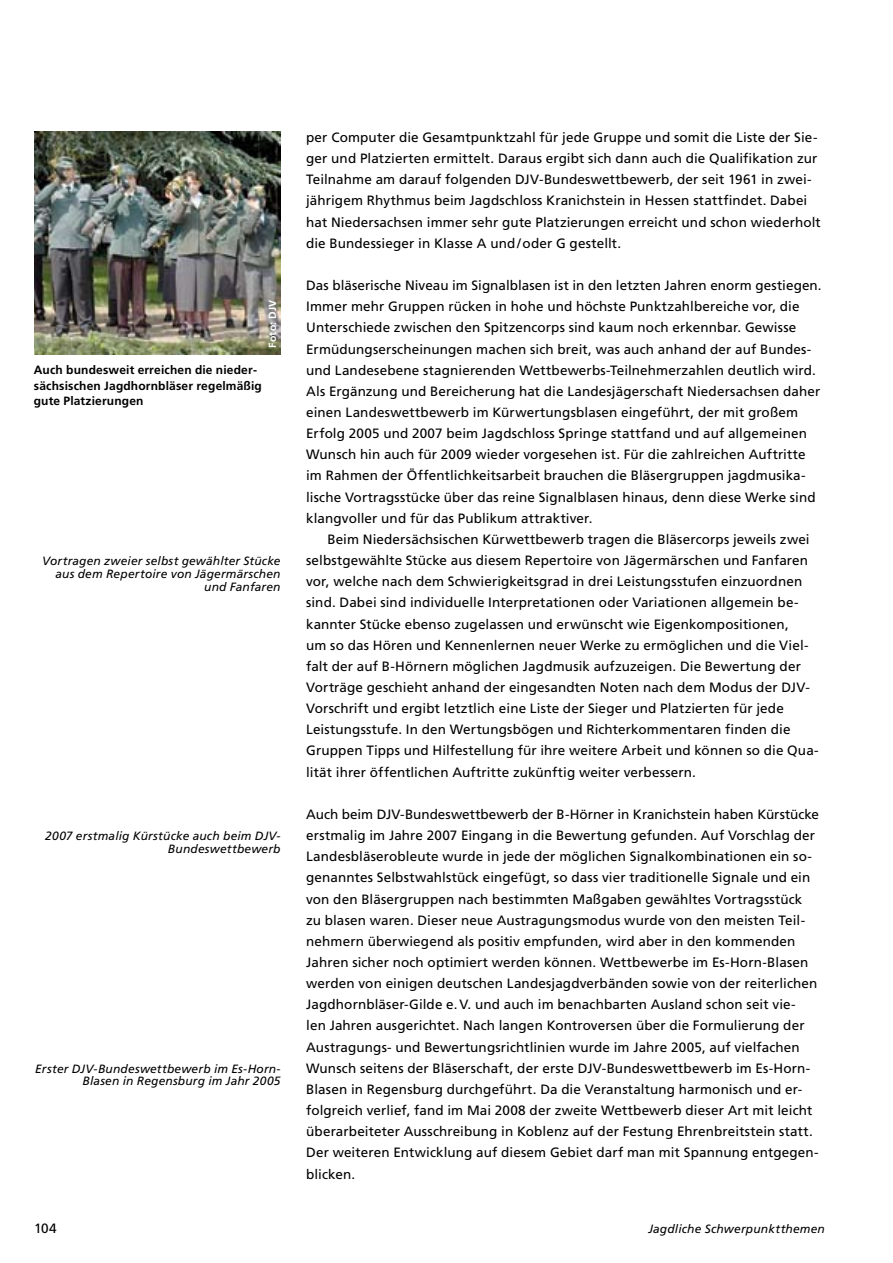
<style>
.page{position:relative;width:893px;height:1263px;background:#fff}
.page>*{position:absolute;margin:0;border:0;box-sizing:border-box;transform-origin:0 0}
.t1{font:13.5px/21.1px "Frutiger";letter-spacing:.01em;color:#000}
.t2{font:italic 12px/12.8px "Frutiger";letter-spacing:.015em;color:#000;text-align:right}
.t3{font:700 12px/15.8px "Frutiger";letter-spacing:.015em;color:#000}
.t4{font:700 10.5px "Frutiger";letter-spacing:.015em;color:#fff}
</style>
<div class="page">
<img style="left:34px;top:131px;width:247px;height:223px">
<p class="t4" style="left:266px;top:348px;width:49px;rotate:-90deg">Foto: DJV</p>
<p class="t3" style="left:34px;top:362px;width:229px">Auch bundesweit erreichen die nieder&shy;sächsischen Jagdhornbläser regelmäßig gute Platzierungen</p>
<p class="t2" style="left:42px;top:554px;width:240px">Vortragen zweier selbst gewählter Stücke aus dem Repertoire von Jägermärschen und Fanfaren</p>
<p class="t2" style="left:45px;top:829px;width:237px">2007 erstmalig Kürstücke auch beim DJV-<br>Bundeswettbewerb</p>
<p class="t2" style="left:35px;top:1062px;width:247px">Erster DJV-Bundeswettbewerb im Es-Horn-<br>Blasen in Regensburg im Jahr 2005</p>
<p class="t1" style="left:306px;top:127px;width:516px">per Computer die Gesamtpunktzahl für jede Gruppe und somit die Liste der Sie&shy;ger und Platzierten ermittelt. Daraus ergibt sich dann auch die Qualifikation zur Teilnahme am darauf folgenden DJV-Bundeswettbewerb, der seit 1961 in zwei&shy;jährigem Rhythmus beim Jagdschloss Kranichstein in Hessen stattfindet. Dabei hat Niedersachsen immer sehr gute Platzierungen erreicht und schon wiederholt die Bundessieger in Klasse A und/oder G gestellt.</p>
<p class="t1" style="left:306px;top:275px;width:517px">Das bläserische Niveau im Signalblasen ist in den letzten Jahren enorm gestiegen.<br>Immer mehr Gruppen rücken in hohe und höchste Punktzahlbereiche vor, die Unterschiede zwischen den Spitzencorps sind kaum noch erkennbar. Gewisse Ermüdungserscheinungen machen sich breit, was auch anhand der auf Bundes&shy;und Landesebene stagnierenden Wettbewerbs-Teilnehmerzahlen deutlich wird.<br>Als Ergänzung und Bereicherung hat die Landesjägerschaft Niedersachsen daher einen Landeswettbewerb im Kürwertungsblasen eingeführt, der mit großem Erfolg 2005 und 2007 beim Jagdschloss Springe stattfand und auf allgemeinen Wunsch hin auch für 2009 wieder vorgesehen ist. Für die zahlreichen Auftritte im Rahmen der Öffentlichkeitsarbeit brauchen die Bläsergruppen jagdmusika&shy;lische Vortragsstücke über das reine Signalblasen hinaus, denn diese Werke sind klangvoller und für das Publikum attraktiver.</p>
<p class="t1" style="left:306px;top:528px;width:514px;text-indent:21px">Beim Niedersächsischen Kürwettbewerb tragen die Bläsercorps jeweils zwei selbstgewählte Stücke aus diesem Repertoire von Jägermärschen und Fanfaren vor, welche nach dem Schwierigkeitsgrad in drei Leistungsstufen einzuordnen sind. Dabei sind individuelle Interpretationen oder Variationen allgemein be&shy;kannter Stücke ebenso zugelassen und erwünscht wie Eigenkompositionen,<br>um so das Hören und Kennenlernen neuer Werke zu ermöglichen und die Viel&shy;falt der auf B-Hörnern möglichen Jagdmusik aufzuzeigen. Die Bewertung der Vorträge geschieht anhand der eingesandten Noten nach dem Modus der DJV-Vorschrift und ergibt letztlich eine Liste der Sieger und Platzierten für jede Leistungsstufe. In den Wertungsbögen und Richterkommentaren finden die Gruppen Tipps und Hilfestellung für ihre weitere Arbeit und können so die Qua&shy;lität ihrer öffentlichen Auftritte zukünftig weiter verbessern.</p>
<p class="t1" style="left:306px;top:803px;width:514px">Auch beim DJV-Bundeswettbewerb der B-Hörner in Kranichstein haben Kür-stücke erstmalig im Jahre 2007 Eingang in die Bewertung gefunden. Auf Vorschlag der Landesbläserobleute wurde in jede der möglichen Signalkombina-tionen ein so&shy;genanntes Selbstwahlstück eingefügt, so dass vier traditionelle Signale und ein von den Bläsergruppen nach bestimmten Maßgaben gewähltes Vortragsstück zu blasen waren. Dieser neue Austragungsmodus wurde von den meisten Teil&shy;nehmern überwiegend als positiv empfunden, wird aber in den kommenden Jahren sicher noch optimiert werden können. Wettbewerbe im Es-Horn-Blasen werden von einigen deutschen Landesjagdverbänden sowie von der reiterlichen Jagdhornbläser-Gilde e.V. und auch im benachbarten Ausland schon seit vie-<br>len Jahren ausgerichtet. Nach langen Kontroversen über die Formulierung der Austragungs- und Bewertungsrichtlinien wurde im Jahre 2005, auf vielfachen Wunsch seitens der Bläserschaft, der erste DJV-Bundeswettbewerb im Es-Horn-Blasen in Regensburg durchgeführt. Da die Veranstaltung harmonisch und er&shy;folgreich verlief, fand im Mai 2008 der zweite Wettbewerb dieser Art mit leicht überarbeiteter Ausschreibung in Koblenz auf der Festung Ehrenbreitstein statt.<br>Der weiteren Entwicklung auf diesem Gebiet darf man mit Spannung entgegen&shy;blicken.</p>
<p class="t1" style="left:34px;top:1218px;width:24px">104</p>
<p class="t2" style="left:648px;top:1222px;width:178px">Jagdliche Schwerpunktthemen</p>
</div>
